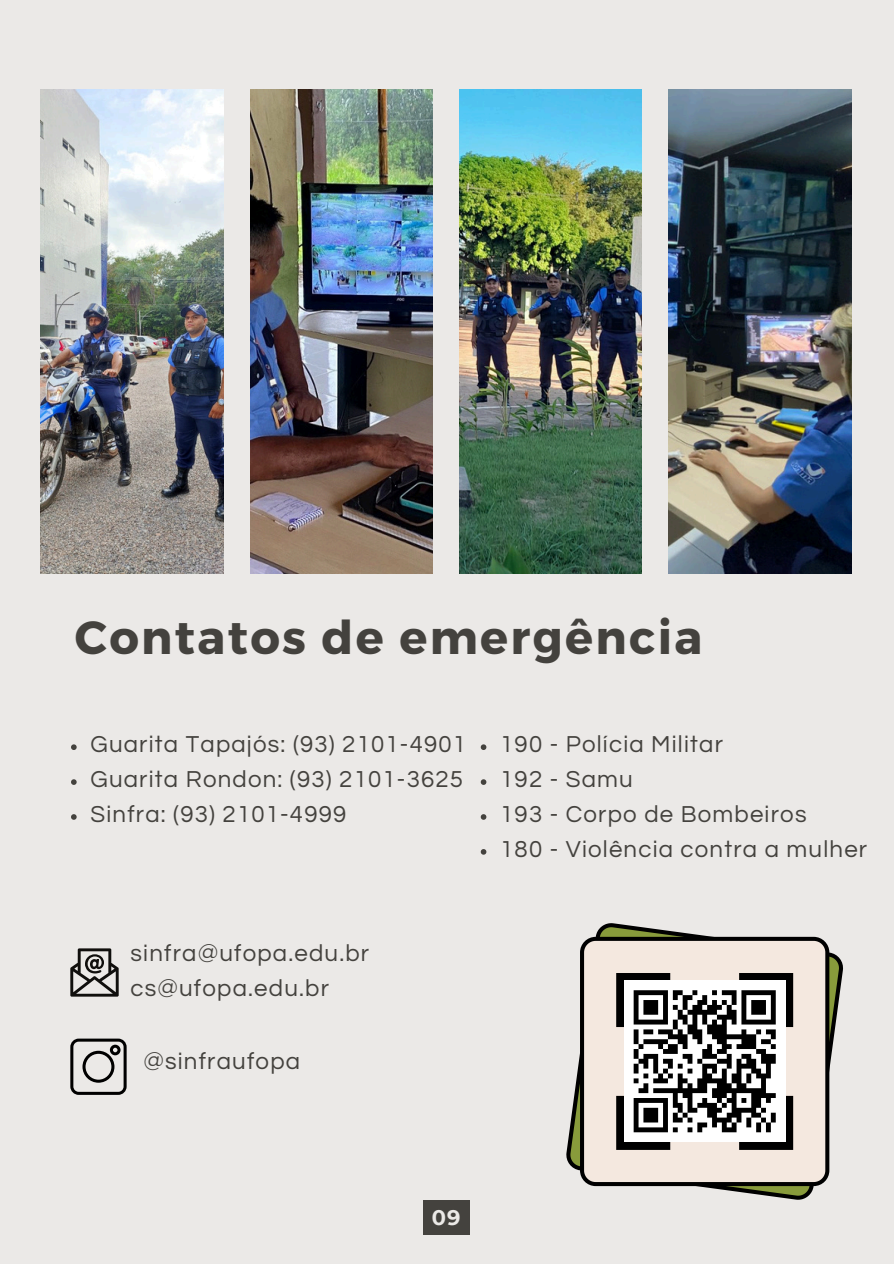
<style>
.page{position:relative;width:894px;height:1264px;background:#fff}
.page>*{position:absolute;margin:0;border:0;box-sizing:border-box;transform-origin:0 0}
.t1{font:700 46.5px "Montserrat";letter-spacing:.05em;color:#44423e}
.t2{font:24px "Questrial";letter-spacing:.05em;color:#44423e}
.t3{font:700 21px "Montserrat";color:#ebe9e7}
</style>
<div class="page">
<div style="left:0;top:0;width:893px;height:1263px;background:#ebe9e7"></div>
<img style="left:41px;top:89px;width:182px;height:484px">
<img style="left:250px;top:89px;width:182px;height:484px">
<img style="left:459px;top:89px;width:182px;height:484px">
<img style="left:668px;top:89px;width:182px;height:484px">
<svg style="left:70px;top:948px;width:49px;height:48px"></svg>
<svg style="left:70px;top:1038px;width:57px;height:56px"></svg>
<svg style="left:566px;top:923px;width:277px;height:276px"></svg>
<svg style="left:580px;top:936px;width:249px;height:250px;fill:#f4e8df"></svg>
<svg style="left:616px;top:973px;width:177px;height:176px;background:#919090"></svg>
<div style="left:423px;top:1200px;width:46px;height:34px;background:#44423e"></div>
<svg style="left:480px;top:744px;width:6px;height:6px"></svg>
<svg style="left:480px;top:779px;width:6px;height:6px"></svg>
<svg style="left:480px;top:814px;width:6px;height:5px"></svg>
<svg style="left:480px;top:849px;width:6px;height:5px"></svg>
<svg style="left:71px;top:744px;width:6px;height:6px"></svg>
<svg style="left:71px;top:779px;width:6px;height:6px"></svg>
<svg style="left:71px;top:814px;width:6px;height:5px"></svg>
<p class="t1" style="left:75px;top:607px;width:629px">Contatos de emergência</p>
<p class="t2" style="left:90px;top:732px;width:377px">Guarita Tapajós: (93) 2101-4901</p>
<p class="t2" style="left:90px;top:767px;width:374px">Guarita Rondon: (93) 2101-3625</p>
<p class="t2" style="left:90px;top:802px;width:257px">Sinfra: (93) 2101-4999</p>
<h1 class="t2" style="left:130px;top:941px;width:240px">sinfra@ufopa.edu.br</h1>
<p class="t2" style="left:130px;top:976px;width:200px">cs@ufopa.edu.br</p>
<p class="t2" style="left:143px;top:1049px;width:158px">@sinfraufopa</p>
<p class="t2" style="left:500px;top:732px;width:224px">190 - Polícia Militar</p>
<p class="t2" style="left:500px;top:767px;width:134px">192 - Samu</p>
<p class="t2" style="left:500px;top:802px;width:308px">193 - Corpo de Bombeiros</p>
<p class="t2" style="left:500px;top:837px;width:368px">180 - Violência contra a mulher</p>
<p class="t3" style="left:432px;top:1204px;width:30px">09</p>
</div>
